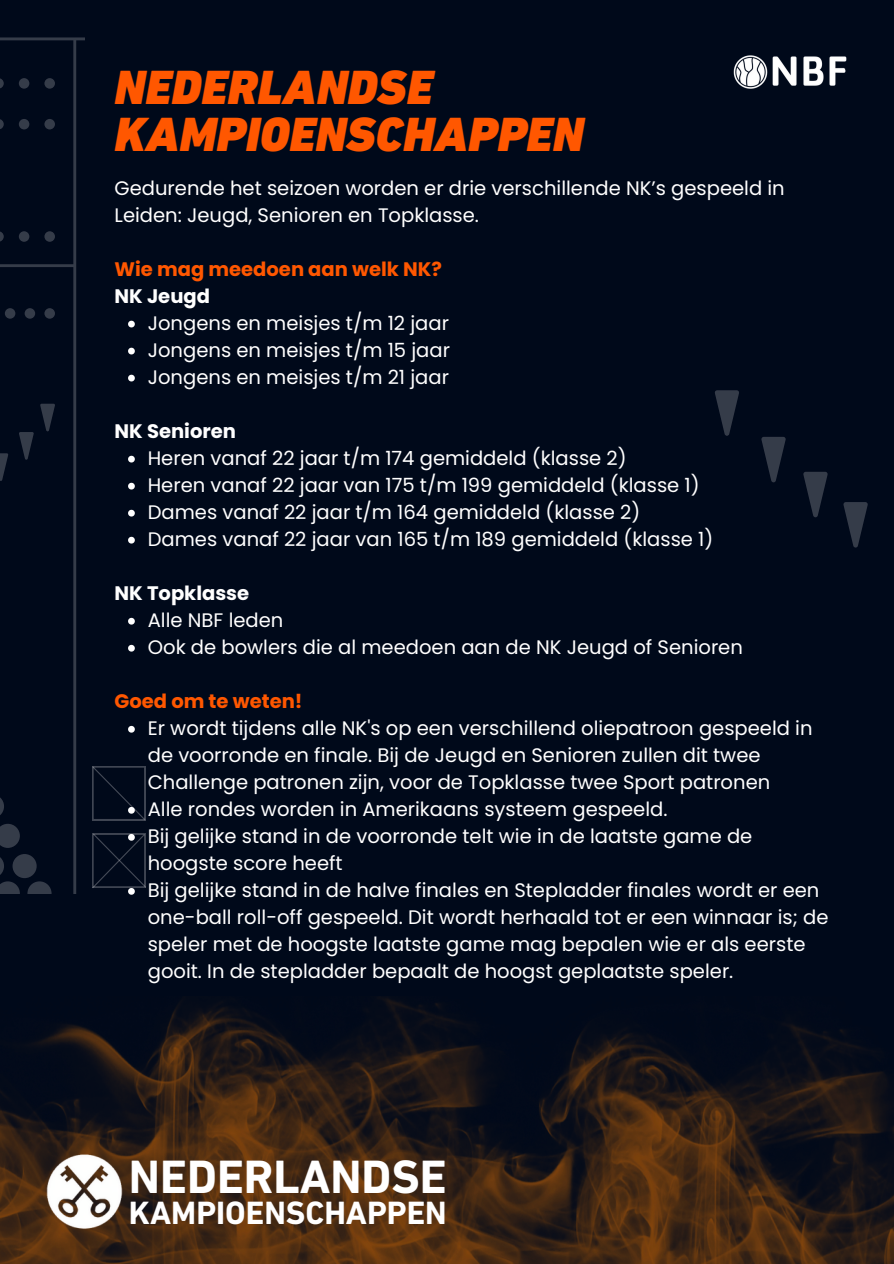
<style>
.page{position:relative;width:894px;height:1264px;background:#fff}
.page>*{position:absolute;margin:0;border:0;box-sizing:border-box;transform-origin:0 0}
.t1{font:italic 900 48.9px/46.2px "DIN Next LT Pro";color:#ff5700}
.t2{font:700 47.55px "DIN Next LT Pro";color:#fff}
.t3{font:700 32.85px "DIN Next LT Pro";color:#fff}
.t4{font:19.5px/27px "Poppins";color:#fff}
.t5{font:700 19.5px/27px "Poppins";color:#ff5700}
.t6{font:700 19.5px "Poppins";color:#fff}
.s1{color:#fff}
</style>
<div class="page">
<div style="left:0;top:0;width:893px;height:1263px;background:#00091a"></div>
<svg style="left:0;top:37px;width:84px;height:857px"></svg>
<svg style="left:715px;top:390px;width:153px;height:158px"></svg>
<img style="left:772px;top:56px;width:75px;height:30px">
<img style="left:733px;top:55px;width:35px;height:34px">
<img style="left:0;top:997px;width:893px;height:266px">
<svg style="left:128px;top:321px;width:7px;height:6px"></svg>
<svg style="left:128px;top:348px;width:7px;height:6px"></svg>
<svg style="left:128px;top:375px;width:7px;height:6px"></svg>
<svg style="left:128px;top:456px;width:7px;height:6px"></svg>
<svg style="left:128px;top:483px;width:7px;height:6px"></svg>
<svg style="left:128px;top:510px;width:7px;height:6px"></svg>
<svg style="left:128px;top:537px;width:7px;height:6px"></svg>
<svg style="left:128px;top:618px;width:7px;height:6px"></svg>
<svg style="left:128px;top:645px;width:7px;height:6px"></svg>
<svg style="left:128px;top:726px;width:7px;height:6px"></svg>
<svg style="left:92px;top:766px;width:54px;height:55px"></svg>
<svg style="left:92px;top:833px;width:54px;height:61px"></svg>
<img style="left:47px;top:1153px;width:75px;height:76px">
<p class="t1" style="left:114px;top:69px;width:470px">NEDERLANDSE<br>KAMPIOENSCHAPPEN</p>
<p class="t4" style="left:114px;top:174px;width:671px">Gedurende het seizoen worden er drie verschillende NK’s gespeeld in<br>Leiden: Jeugd, Senioren en Topklasse.</p>
<h1 class="t5" style="left:114px;top:255px;width:329px">Wie mag meedoen aan welk NK?<br><span class="s1">NK Jeugd</span></h1>
<p class="t4" style="left:148px;top:309px;width:302px">Jongens en meisjes t/m 12 jaar</p>
<h3 class="t4" style="left:148px;top:336px;width:303px">Jongens en meisjes t/m 15 jaar</h3>
<p class="t4" style="left:148px;top:363px;width:302px">Jongens en meisjes t/m 21 jaar</p>
<p class="t6" style="left:114px;top:417px;width:123px">NK Senioren</p>
<p class="t4" style="left:148px;top:444px;width:480px">Heren vanaf 22 jaar t/m 174 gemiddeld (klasse 2)</p>
<h3 class="t4" style="left:148px;top:471px;width:553px">Heren vanaf 22 jaar van 175 t/m 199 gemiddeld (klasse 1)</h3>
<p class="t4" style="left:148px;top:498px;width:494px">Dames vanaf 22 jaar t/m 164 gemiddeld (klasse 2)</p>
<p class="t4" style="left:148px;top:525px;width:567px">Dames vanaf 22 jaar van 165 t/m 189 gemiddeld (klasse 1)</p>
<p class="t6" style="left:114px;top:579px;width:136px">NK Topklasse</p>
<p class="t4" style="left:148px;top:606px;width:137px">Alle NBF leden</p>
<h3 class="t4" style="left:148px;top:633px;width:596px">Ook de bowlers die al meedoen aan de NK Jeugd of Senioren</h3>
<p class="t5" style="left:114px;top:687px;width:189px">Goed om te weten!</p>
<p class="t4" style="left:148px;top:714px;width:666px">Er wordt tijdens alle NK's op een verschillend oliepatroon gespeeld in de voorronde en finale. Bij de Jeugd en Senioren zullen dit twee<br>Challenge patronen zijn, voor de Topklasse twee Sport patronen</p>
<h3 class="t4" style="left:148px;top:795px;width:521px">Alle rondes worden in Amerikaans systeem gespeeld.</h3>
<p class="t4" style="left:148px;top:822px;width:606px">Bij gelijke stand in de voorronde telt wie in de laatste game de hoogste score heeft</p>
<p class="t4" style="left:148px;top:876px;width:682px">Bij gelijke stand in de halve finales en Stepladder finales wordt er een one-ball roll-off gespeeld. Dit wordt herhaald tot er een winnaar is; de speler met de hoogste laatste game mag bepalen wie er als eerste gooit. In de stepladder bepaalt de hoogst geplaatste speler.</p>
<p class="t2" style="left:129px;top:1157px;width:319px">NEDERLANDSE</p>
<p class="t3" style="left:129px;top:1199px;width:319px">KAMPIOENSCHAPPEN</p>
</div>
